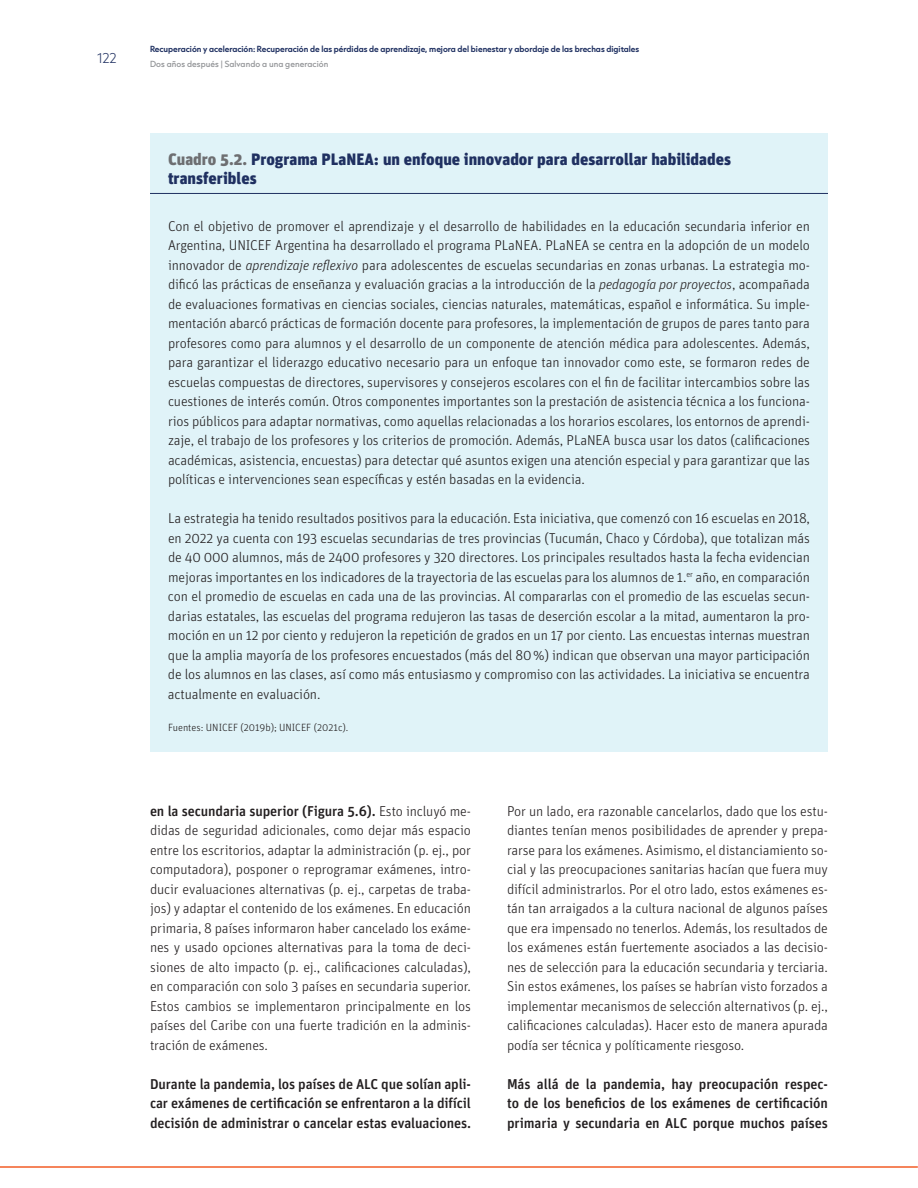
<style>
.page{position:relative;width:918px;height:1188px;background:#fff}
.page>*{position:absolute;margin:0;border:0;box-sizing:border-box;transform-origin:0 0}
.t1{font:900 16.5px/19.5px "Unit Pro";color:#1f3061}
.t2{font:300 14.25px/19.5px "Unit Pro";letter-spacing:-.01em;color:#231f20;text-align:justify}
.t3{font:500 14.25px/19.5px "Unit Pro";letter-spacing:-.01em;color:#231f20;text-align:justify}
.t4{font:200 12px "Capitana";color:#1f3061}
.t5{font:300 10.5px "Unit Pro";color:#231f20}
.t6{font:600 7.5px "Capitana";color:#1f3061}
.t7{font:500 7.5px "Capitana";letter-spacing:.01em;color:#939598}
.s1{color:#6d6e71}
.s2{font-style:italic}
.s3{font-weight:500}
</style>
<div class="page">
<div style="left:150px;top:134px;width:678px;height:84px;background:#e0f3f8"></div>
<hr style="left:150px;top:193px;width:678px;height:1px;background:#1f3061">
<div style="left:150px;top:202px;width:678px;height:303px;background:#e0f3f8"></div>
<div style="left:150px;top:494px;width:678px;height:226px;background:#e0f3f8"></div>
<div style="left:150px;top:705px;width:678px;height:46px;background:#e0f3f8"></div>
<hr style="left:0;top:1166px;width:918px;height:2px;background:#f25c26">
<p class="t4" style="left:98px;top:49px;width:21px">122</p>
<p class="t6" style="left:150px;top:44px;width:491px">Recuperación y aceleración: Recuperación de las pérdidas de aprendizaje, mejora del bienestar y abordaje de las brechas digitales</p>
<p class="t7" style="left:150px;top:59px;width:180px">Dos años después | Salvando a una generación</p>
<p class="t1" style="left:168px;top:148px;width:565px"><span class="s1">Cuadro 5.2.</span> Programa PLaNEA: un enfoque innovador para desarrollar habilidades transferibles</p>
<p class="t2" style="left:168px;top:216px;width:644px">Con el objetivo de promover el aprendizaje y el desarrollo de habilidades en la educación secundaria inferior en Argentina, UNICEF Argentina ha desarrollado el programa PLaNEA. PLaNEA se centra en la adopción de un modelo innovador de <span class="s2">aprendizaje reflexivo</span> para adolescentes de escuelas secundarias en zonas urbanas. La estrategia mo&shy;dificó las prácticas de enseñanza y evaluación gracias a la introducción de la <span class="s2">pedagogía por proyectos</span>, acompañada de evaluaciones formativas en ciencias sociales, ciencias naturales, matemáticas, español e informática. Su imple&shy;mentación abarcó prácticas de formación docente para profesores, la implementación de grupos de pares tanto para profesores como para alumnos y el desarrollo de un componente de atención médica para adolescentes. Además, para garantizar el liderazgo educativo necesario para un enfoque tan innovador como este, se formaron redes de escuelas compuestas de directores, supervisores y consejeros escolares con el fin de facilitar intercambios sobre las cuestiones de interés común. Otros componentes importantes son la prestación de asistencia técnica a los funciona&shy;rios públicos para adaptar normativas, como aquellas relacionadas a los horarios escolares, los entornos de aprendi&shy;zaje, el trabajo de los profesores y los criterios de promoción. Además, PLaNEA busca usar los datos (calificaciones académicas, asistencia, encuestas) para detectar qué asuntos exigen una atención especial y para garantizar que las políticas e intervenciones sean específicas y estén basadas en la evidencia.</p>
<p class="t2" style="left:168px;top:508px;width:644px">La estrategia ha tenido resultados positivos para la educación. Esta iniciativa, que comenzó con 16 escuelas en 2018, en 2022 ya cuenta con 193 escuelas secundarias de tres provincias (Tucumán, Chaco y Córdoba), que totalizan más de 40 000 alumnos, más de 2400 profesores y 320 directores. Los principales resultados hasta la fecha evidencian mejoras importantes en los indicadores de la trayectoria de las escuelas para los alumnos de 1.<sup>er</sup> año, en comparación con el promedio de escuelas en cada una de las provincias. Al compararlas con el promedio de las escuelas secun&shy;darias estatales, las escuelas del programa redujeron las tasas de deserción escolar a la mitad, aumentaron la pro&shy;moción en un 12 por ciento y redujeron la repetición de grados en un 17 por ciento. Las encuestas internas muestran que la amplia mayoría de los profesores encuestados (más del 80%) indican que observan una mayor participación de los alumnos en las clases, así como más entusiasmo y compromiso con las actividades. La iniciativa se encuentra actualmente en evaluación.</p>
<p class="t5" style="left:168px;top:721px;width:182px">Fuentes: UNICEF (2019b); UNICEF (2021c).</p>
<p class="t2" style="left:150px;top:801px;width:323px"><span class="s3">en la secundaria superior (Figura 5.6).</span> Esto incluyó me&shy;didas de seguridad adicionales, como dejar más espacio entre los escritorios, adaptar la administración (p. ej., por computadora), posponer o reprogramar exámenes, intro&shy;ducir evaluaciones alternativas (p. ej., carpetas de traba&shy;jos) y adaptar el contenido de los exámenes. En educación primaria, 8 países informaron haber cancelado los exáme&shy;nes y usado opciones alternativas para la toma de deci&shy;siones de alto impacto (p. ej., calificaciones calculadas), en comparación con solo 3 países en secundaria superior.<br>Estos cambios se implementaron principalmente en los países del Caribe con una fuerte tradición en la adminis&shy;tración de exámenes.</p>
<p class="t3" style="left:150px;top:1074px;width:323px">Durante la pandemia, los países de ALC que solían apli&shy;car exámenes de certificación se enfrentaron a la difícil decisión de administrar o cancelar estas evaluaciones.</p>
<p class="t2" style="left:507px;top:801px;width:323px">Por un lado, era razonable cancelarlos, dado que los estu&shy;diantes tenían menos posibilidades de aprender y prepa&shy;rarse para los exámenes. Asimismo, el distanciamiento so&shy;cial y las preocupaciones sanitarias hacían que fuera muy difícil administrarlos. Por el otro lado, estos exámenes es&shy;tán tan arraigados a la cultura nacional de algunos países que era impensado no tenerlos. Además, los resultados de los exámenes están fuertemente asociados a las decisio&shy;nes de selección para la educación secundaria y terciaria.<br>Sin estos exámenes, los países se habrían visto forzados a implementar mecanismos de selección alternativos (p. ej., calificaciones calculadas). Hacer esto de manera apurada podía ser técnica y políticamente riesgoso.</p>
<p class="t3" style="left:507px;top:1073px;width:323px">Más allá de la pandemia, hay preocupación respec&shy;to de los beneficios de los exámenes de certificación primaria y secundaria en ALC porque muchos países</p>
</div>
